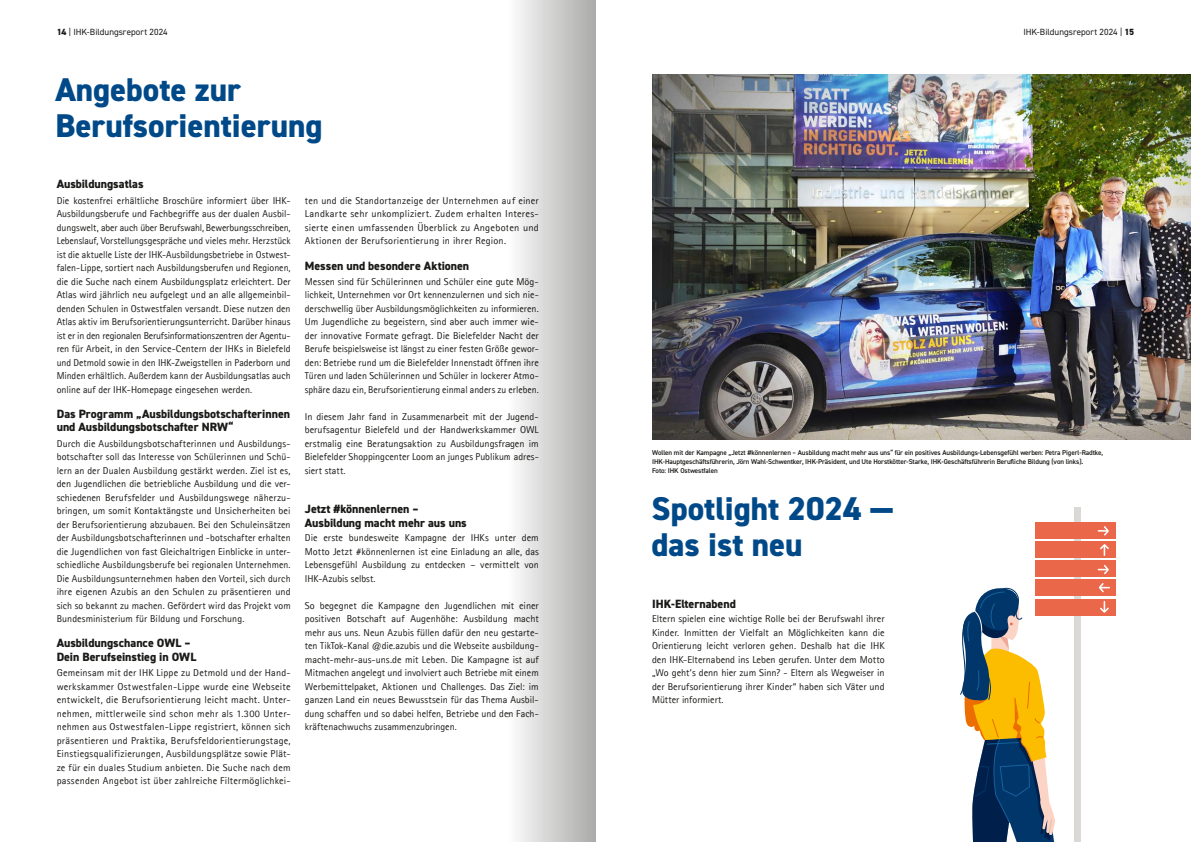
<style>
.page{position:relative;width:1191px;height:842px;background:#fff}
.page>*{position:absolute;margin:0;border:0;box-sizing:border-box;transform-origin:0 0}
.t1{font:800 33px/36px "DIN2014";color:#004988}
.t2{font:800 12px/13.5px "DIN2014";color:#1a1a18}
.t3{font:10px/13.5px "Agfa Rotis Sans Serif";color:#1a1a18;text-align:justify}
.t4{font:9px "DIN2014";color:#1a1a18}
.t5{font:600 7px/9px "DIN2014";letter-spacing:-.01em;color:#1a1a18}
.s1{font-weight:800}
</style>
<div class="page">
<img style="left:652px;top:75px;width:539px;height:365px">
<div style="left:1074px;top:507px;width:7px;height:335px;background:#dbd9d5"></div>
<svg style="left:960px;top:587px;width:98px;height:255px"></svg>
<div style="left:1035px;top:541px;width:80px;height:17px;background:#ea674a"></div>
<div style="left:1035px;top:523px;width:80px;height:16px;background:#ea674a"></div>
<div style="left:1035px;top:561px;width:80px;height:16px;background:#ea674a"></div>
<div style="left:1035px;top:580px;width:80px;height:16px;background:#ea674a"></div>
<div style="left:1035px;top:599px;width:80px;height:16px;background:#ea674a"></div>
<svg style="left:1098px;top:526px;width:11px;height:10px"></svg>
<svg style="left:1100px;top:544px;width:9px;height:11px"></svg>
<svg style="left:1097px;top:565px;width:13px;height:28px"></svg>
<svg style="left:1100px;top:602px;width:9px;height:11px"></svg>
<div style="left:508px;top:0;width:87px;height:842px;background:linear-gradient(to right,#fdfdfd,#aaa)"></div>
<p class="t4" style="left:57px;top:27px;width:113px"><span class="s1">14</span> | IHK-Bildungsreport 2024</p>
<p class="t4" style="left:1023px;top:27px;width:112px">IHK-Bildungsreport 2024 | <span class="s1">15</span></p>
<h1 class="t1" style="left:55px;top:71px;width:268px">Angebote zur<br>Berufsorientierung</h1>
<p class="t2" style="left:57px;top:177px;width:88px">Ausbildungsatlas</p>
<p class="t3" style="left:57px;top:194px;width:235px">Die kostenfrei erhältliche Broschüre informiert über IHK-Ausbildungsberufe und Fachbegriffe aus der dualen Ausbil&shy;dungswelt, aber auch über Berufswahl, Bewerbungsschreiben, Lebenslauf, Vorstellungsgespräche und vieles mehr. Herzstück ist die aktuelle Liste der IHK-Ausbildungsbetriebe in Ostwest&shy;falen-Lippe, sortiert nach Ausbildungsberufen und Regionen, die die Suche nach einem Ausbildungsplatz erleichtert. Der Atlas wird jährlich neu aufgelegt und an alle allgemeinbil&shy;denden Schulen in Ostwestfalen versandt. Diese nutzen den Atlas aktiv im Berufsorientierungsunterricht. Darüber hinaus ist er in den regionalen Berufsinformationszentren der Agentu&shy;ren für Arbeit, in den Service-Centern der IHKs in Bielefeld und Detmold sowie in den IHK-Zweigstellen in Paderborn und Minden erhältlich. Außerdem kann der Ausbildungsatlas auch online auf der IHK-Homepage eingesehen werden.</p>
<p class="t2" style="left:57px;top:407px;width:235px">Das Programm „Ausbildungsbotschafterinnen und Ausbildungsbotschafter NRW“</p>
<p class="t3" style="left:57px;top:437px;width:235px">Durch die Ausbildungsbotschafterinnen und Ausbildungs&shy;botschafter soll das Interesse von Schülerinnen und Schü&shy;lern an der Dualen Ausbildung gestärkt werden. Ziel ist es, den Jugendlichen die betriebliche Ausbildung und die ver&shy;schiedenen Berufsfelder und Ausbildungswege näherzu&shy;bringen, um somit Kontaktängste und Unsicherheiten bei der Berufsorientierung abzubauen. Bei den Schuleinsätzen der Ausbildungsbotschafterinnen und -botschafter erhalten die Jugendlichen von fast Gleichaltrigen Einblicke in unter&shy;schiedliche Ausbildungsberufe bei regionalen Unternehmen.<br>Die Ausbildungsunternehmen haben den Vorteil, sich durch ihre eigenen Azubis an den Schulen zu präsentieren und sich so bekannt zu machen. Gefördert wird das Projekt vom Bundesministerium für Bildung und Forschung.</p>
<p class="t2" style="left:57px;top:636px;width:141px">Ausbildungschance OWL –<br>Dein Berufseinstieg in OWL</p>
<p class="t3" style="left:57px;top:666px;width:235px">Gemeinsam mit der IHK Lippe zu Detmold und der Hand&shy;werkskammer Ostwestfalen-Lippe wurde eine Webseite entwickelt, die Berufsorientierung leicht macht. Unter&shy;nehmen, mittlerweile sind schon mehr als 1.300 Unter&shy;nehmen aus Ostwestfalen-Lippe registriert, können sich präsentieren und Praktika, Berufsfeldorientierungstage, Einstiegsqualifizierungen, Ausbildungsplätze sowie Plät&shy;ze für ein duales Studium anbieten. Die Suche nach dem passenden Angebot ist über zahlreiche Filtermöglichkei-</p>
<p class="t3" style="left:305px;top:194px;width:235px">ten und die Standortanzeige der Unternehmen auf einer Landkarte sehr unkompliziert. Zudem erhalten Interes&shy;sierte einen umfassenden Überblick zu Angeboten und Aktionen der Berufsorientierung in ihrer Region.</p>
<p class="t2" style="left:305px;top:259px;width:166px">Messen und besondere Aktionen</p>
<p class="t3" style="left:305px;top:275px;width:235px">Messen sind für Schülerinnen und Schüler eine gute Mög&shy;lichkeit, Unternehmen vor Ort kennenzulernen und sich nie&shy;derschwellig über Ausbildungsmöglichkeiten zu informieren.<br>Um Jugendliche zu begeistern, sind aber auch immer wie&shy;der innovative Formate gefragt. Die Bielefelder Nacht der Berufe beispielsweise ist längst zu einer festen Größe gewor&shy;den: Betriebe rund um die Bielefelder Innenstadt öffnen ihre Türen und laden Schülerinnen und Schüler in lockerer Atmo&shy;sphäre dazu ein, Berufsorientierung einmal anders zu erleben.</p>
<p class="t3" style="left:305px;top:410px;width:235px">In diesem Jahr fand in Zusammenarbeit mit der Jugend&shy;berufsagentur Bielefeld und der Handwerkskammer OWL erstmalig eine Beratungsaktion zu Ausbildungsfragen im Bielefelder Shoppingcenter Loom an junges Publikum adres&shy;siert statt.</p>
<p class="t2" style="left:305px;top:502px;width:163px">Jetzt #könnenlernen –<br>Ausbildung macht mehr aus uns</p>
<p class="t3" style="left:305px;top:531px;width:235px">Die erste bundesweite Kampagne der IHKs unter dem Motto Jetzt #könnenlernen ist eine Einladung an alle, das Lebensgefühl Ausbildung zu entdecken – vermittelt von IHK-Azubis selbst.</p>
<p class="t3" style="left:305px;top:599px;width:235px">So begegnet die Kampagne den Jugendlichen mit einer positiven Botschaft auf Augenhöhe: Ausbildung macht mehr aus uns. Neun Azubis füllen dafür den neu gestarte&shy;ten TikTok-Kanal @die.azubis und die Webseite ausbildung&shy;macht-mehr-aus-uns.de mit Leben. Die Kampagne ist auf Mitmachen angelegt und involviert auch Betriebe mit einem Werbemittelpaket, Aktionen und Challenges. Das Ziel: im ganzen Land ein neues Bewusstsein für das Thema Ausbil&shy;dung schaffen und so dabei helfen, Betriebe und den Fach&shy;kräftenachwuchs zusammenzubringen.</p>
<p class="t5" style="left:652px;top:448px;width:452px">Wollen mit der Kampagne „Jetzt #könnenlernen – Ausbildung macht mehr aus uns“ für ein positives Ausbildungs-Lebensgefühl werben: Petra Pigerl-Radtke,<br>IHK-Hauptgeschäftsführerin, Jörn Wahl-Schwentker, IHK-Präsident, und Ute Horstkötter-Starke, IHK-Geschäftsführerin Berufliche Bildung (von links).<br>Foto: IHK Ostwestfalen</p>
<h1 class="t1" style="left:651px;top:491px;width:243px">Spotlight 2024 — das ist neu</h1>
<p class="t2" style="left:652px;top:597px;width:85px">IHK-Elternabend</p>
<p class="t3" style="left:652px;top:612px;width:234px">Eltern spielen eine wichtige Rolle bei der Berufswahl ihrer Kinder. Inmitten der Vielfalt an Möglichkeiten kann die Orientierung leicht verloren gehen. Deshalb hat die IHK den IHK-Elternabend ins Leben gerufen. Unter dem Motto „Wo geht’s denn hier zum Sinn? - Eltern als Wegweiser in der Berufsorientierung ihrer Kinder“ haben sich Väter und Mütter informiert.</p>
</div>
